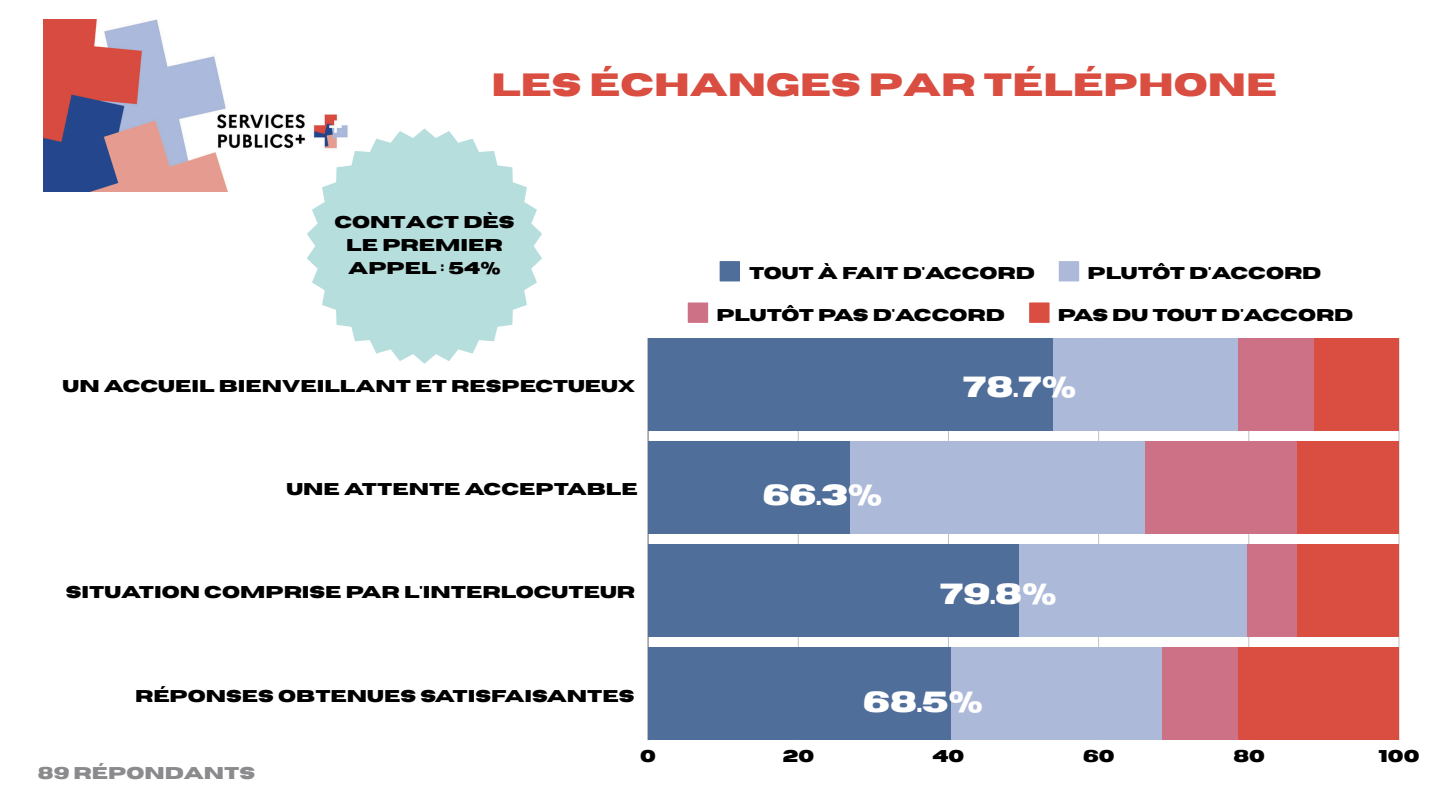
<style>
.page{position:relative;width:1440px;height:810px;background:#fff}
.page>*{position:absolute;margin:0;border:0;box-sizing:border-box;transform-origin:0 0}
.t1{font:700 32.1px "Horizon";color:#da4d41}
.t2{font:700 29px "Horizon";color:#fff}
.t3{font:700 17px/23.2px "Horizon";color:#000;text-align:center}
.t4{font:700 17px "Horizon";color:#8b8b8e}
</style>
<div class="page">
<img style="left:44px;top:20px;width:304px;height:171px">
<svg style="left:720px;top:261px;width:20px;height:20px"></svg>
<svg style="left:1059px;top:261px;width:20px;height:20px"></svg>
<svg style="left:688px;top:302px;width:20px;height:21px"></svg>
<svg style="left:1029px;top:302px;width:21px;height:21px"></svg>
<hr style="left:648px;top:338px;width:1px;height:402px;background:#a7a7a7">
<hr style="left:798px;top:338px;width:1px;height:402px;background:#cfcfcf">
<hr style="left:948px;top:338px;width:1px;height:402px;background:#c3c3c3">
<hr style="left:1098px;top:338px;width:1px;height:402px;background:#c7c7c7">
<hr style="left:1248px;top:338px;width:1px;height:402px;background:#d3d3d3">
<hr style="left:1399px;top:338px;width:1px;height:402px;background:#e1e1e1">
<div style="left:648px;top:338px;width:405px;height:93px;background:#506e9a"></div>
<div style="left:1053px;top:338px;width:186px;height:93px;background:#acb9d8"></div>
<div style="left:1239px;top:338px;width:76px;height:93px;background:#cd7186"></div>
<div style="left:1315px;top:338px;width:84px;height:93px;background:#da4d41"></div>
<div style="left:648px;top:441px;width:203px;height:93px;background:#506e9a"></div>
<div style="left:851px;top:441px;width:295px;height:93px;background:#acb9d8"></div>
<div style="left:1146px;top:441px;width:152px;height:93px;background:#cd7186"></div>
<div style="left:1298px;top:441px;width:101px;height:93px;background:#da4d41"></div>
<div style="left:648px;top:544px;width:371px;height:93px;background:#506e9a"></div>
<div style="left:1019px;top:544px;width:228px;height:93px;background:#acb9d8"></div>
<div style="left:1247px;top:544px;width:51px;height:93px;background:#cd7186"></div>
<div style="left:1298px;top:544px;width:101px;height:93px;background:#da4d41"></div>
<div style="left:648px;top:647px;width:304px;height:93px;background:#506e9a"></div>
<div style="left:952px;top:647px;width:211px;height:93px;background:#acb9d8"></div>
<div style="left:1163px;top:647px;width:76px;height:93px;background:#cd7186"></div>
<div style="left:1239px;top:647px;width:160px;height:93px;background:#da4d41"></div>
<svg style="left:307px;top:128px;width:235px;height:236px;fill:#b6dedd"></svg>
<p class="t1" style="left:492px;top:69px;width:787px">LES ÉCHANGES PAR TÉLÉPHONE</p>
<p class="t3" style="left:334px;top:211px;width:182px">CONTACT DÈS<br>LE PREMIER<br>APPEL : 54%</p>
<p class="t3" style="left:749px;top:262px;width:287px">TOUT À FAIT D'ACCORD</p>
<p class="t3" style="left:1087px;top:262px;width:235px">PLUTÔT D'ACCORD</p>
<p class="t3" style="left:716px;top:304px;width:290px">PLUTÔT PAS D'ACCORD</p>
<p class="t3" style="left:1058px;top:304px;width:297px">PAS DU TOUT D'ACCORD</p>
<p class="t3" style="left:63px;top:375px;width:574px">UN ACCUEIL BIENVEILLANT ET RESPECTUEUX</p>
<h1 class="t2" style="left:963px;top:372px;width:115px">78.7%</h1>
<p class="t3" style="left:286px;top:478px;width:353px">UNE ATTENTE ACCEPTABLE</p>
<h1 class="t2" style="left:763px;top:481px;width:121px">66.3%</h1>
<p class="t3" style="left:66px;top:582px;width:571px">SITUATION COMPRISE PAR L'INTERLOCUTEUR</p>
<h1 class="t2" style="left:940px;top:580px;width:118px">79.8%</h1>
<p class="t3" style="left:135px;top:685px;width:501px">RÉPONSES OBTENUES SATISFAISANTES</p>
<h1 class="t2" style="left:863px;top:688px;width:121px">68.5%</h1>
<p class="t4" style="left:38px;top:764px;width:219px">89 RÉPONDANTS</p>
<p class="t3" style="left:640px;top:745px;width:17px">0</p>
<p class="t3" style="left:783px;top:745px;width:33px">20</p>
<p class="t3" style="left:932px;top:745px;width:33px">40</p>
<p class="t3" style="left:1083px;top:745px;width:33px">60</p>
<p class="t3" style="left:1233px;top:745px;width:33px">80</p>
<p class="t3" style="left:1378px;top:745px;width:43px">100</p>
</div>
